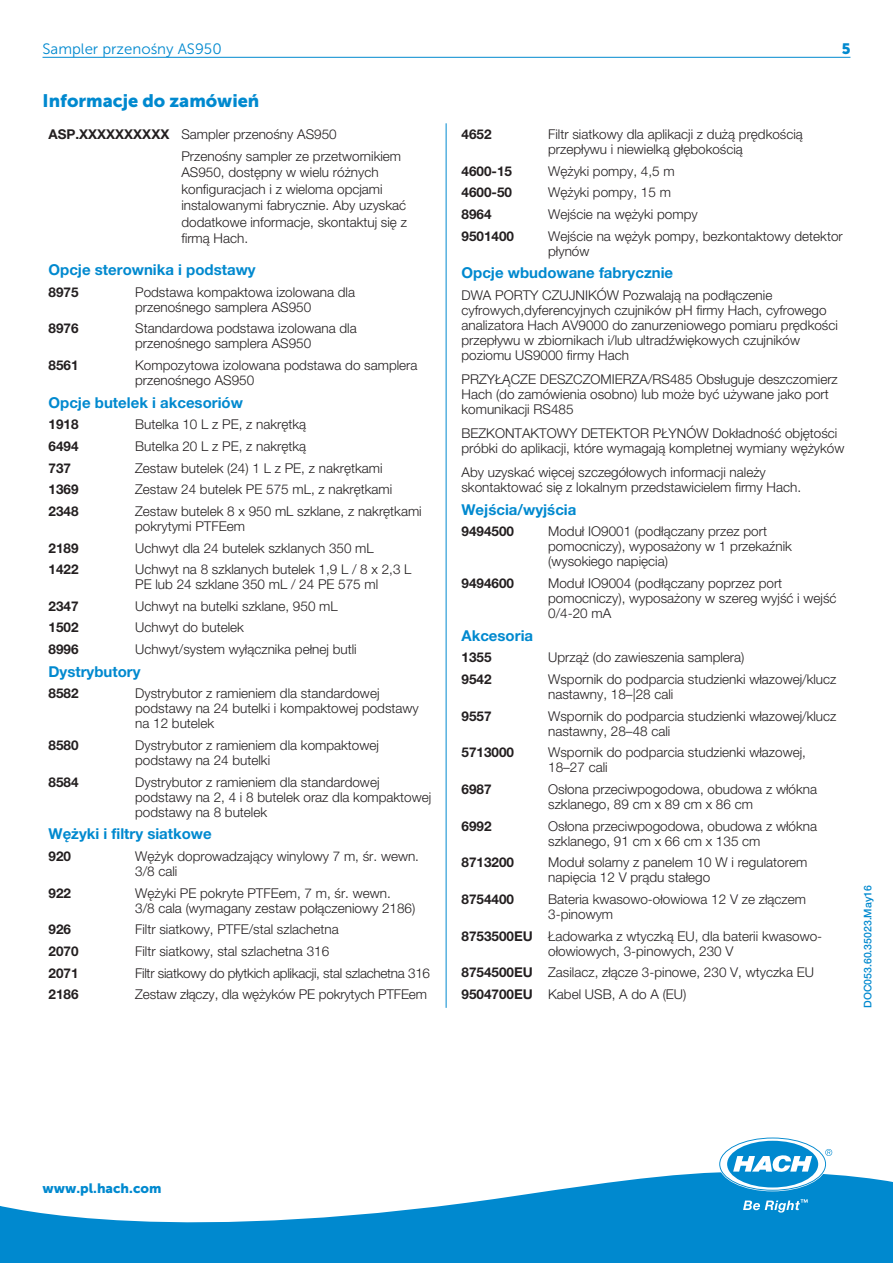
<style>
.page{position:relative;width:893px;height:1263px;background:#fff}
.page>*{position:absolute;margin:0;border:0;box-sizing:border-box;transform-origin:0 0}
.Head_2{font:18px "Museo Sans 900";color:#0089cf}
.Head_3_Text_1_Bold{font:700 15px "Helvetica Neue LTW1 G";color:#0089cf}
.Head_3{font:15px "Museo Sans 300";color:#0089cf}
.Head_3-2{font:15px "Museo Sans 900";color:#0089cf}
.Text_1{font:300 13.5px/15px "Helvetica Neue LTW1 G";color:#231f20}
.Text_1_Text_1_Bold{font:700 13.5px "Helvetica Neue LTW1 G";color:#231f20}
.Text_1-2{font:300 13.5px "Helvetica Neue LTW1 G";letter-spacing:-.02em;color:#231f20}
.Text_1_Color{font:13.5px "Museo Sans 900";color:#0089cf}
.t1{font:500 10.5px "Helvetica Neue LTW1 G";color:#0089cf}
</style>
<div class="page">
<svg style="left:0;top:1168px;width:893px;height:95px;fill:#0089cf"></svg>
<svg style="left:720px;top:1138px;width:112px;height:52px"></svg>
<svg style="left:743px;top:1199px;width:65px;height:13px"></svg>
<hr style="left:43px;top:57px;width:807px;height:1px;background:#0089cf">
<hr style="left:446px;top:123px;width:1px;height:885px;background:#0089cf">
<p class="Head_3" style="left:43px;top:41px;width:181px">Sampler przenośny AS950</p>
<p class="Head_3-2" style="left:842px;top:40px;width:10px">5</p>
<p class="Head_2" style="left:43px;top:91px;width:218px">Informacje do zamówień</p>
<p class="Text_1_Text_1_Bold" style="left:49px;top:126px;width:122px">ASP.XXXXXXXXXX</p>
<p class="Text_1" style="left:181px;top:127px;width:157px">Sampler przenośny AS950</p>
<p class="Text_1" style="left:181px;top:147px;width:227px;line-height:16.5px">Przenośny sampler ze przetwornikiem<br>AS950, dostępny w wielu różnych konfiguracjach i z wieloma opcjami instalowanymi fabrycznie. Aby uzyskać dodatkowe informacje, skontaktuj się z firmą Hach.</p>
<p class="Head_3_Text_1_Bold" style="left:49px;top:260px;width:209px">Opcje sterownika i podstawy</p>
<p class="Text_1_Text_1_Bold" style="left:49px;top:284px;width:32px">8975</p>
<p class="Text_1" style="left:135px;top:284px;width:221px">Podstawa kompaktowa izolowana dla przenośnego samplera AS950</p>
<p class="Text_1_Text_1_Bold" style="left:49px;top:320px;width:32px">8976</p>
<p class="Text_1" style="left:135px;top:321px;width:223px">Standardowa podstawa izolowana dla przenośnego samplera AS950</p>
<p class="Text_1_Text_1_Bold" style="left:49px;top:357px;width:32px">8561</p>
<p class="Text_1" style="left:135px;top:358px;width:284px">Kompozytowa izolowana podstawa do samplera przenośnego AS950</p>
<p class="Head_3_Text_1_Bold" style="left:49px;top:393px;width:196px">Opcje butelek i akcesoriów</p>
<p class="Text_1_Text_1_Bold" style="left:49px;top:416px;width:32px">1918</p>
<p class="Text_1" style="left:135px;top:417px;width:173px">Butelka 10 L z PE, z nakrętką</p>
<p class="Text_1_Text_1_Bold" style="left:49px;top:438px;width:32px">6494</p>
<p class="Text_1" style="left:135px;top:439px;width:173px">Butelka 20 L z PE, z nakrętką</p>
<p class="Text_1_Text_1_Bold" style="left:49px;top:459px;width:24px">737</p>
<p class="Text_1" style="left:135px;top:460px;width:249px">Zestaw butelek (24) 1 L z PE, z nakrętkami</p>
<p class="Text_1_Text_1_Bold" style="left:49px;top:481px;width:32px">1369</p>
<p class="Text_1" style="left:135px;top:482px;width:259px">Zestaw 24 butelek PE 575 mL, z nakrętkami</p>
<p class="Text_1_Text_1_Bold" style="left:49px;top:503px;width:32px">2348</p>
<p class="Text_1" style="left:135px;top:503px;width:288px">Zestaw butelek 8 x 950 mL szklane, z nakrętkami pokrytymi PTFEem</p>
<p class="Text_1_Text_1_Bold" style="left:49px;top:539px;width:32px">2189</p>
<p class="Text_1" style="left:135px;top:540px;width:240px">Uchwyt dla 24 butelek szklanych 350 mL</p>
<p class="Text_1_Text_1_Bold" style="left:49px;top:561px;width:32px">1422</p>
<p class="Text_1" style="left:135px;top:562px;width:278px">Uchwyt na 8 szklanych butelek 1,9 L / 8 x 2,3 L<br>PE lub 24 szklane 350 mL / 24 PE 575 ml</p>
<p class="Text_1_Text_1_Bold" style="left:49px;top:598px;width:32px">2347</p>
<p class="Text_1" style="left:135px;top:598px;width:204px">Uchwyt na butelki szklane, 950 mL</p>
<p class="Text_1_Text_1_Bold" style="left:49px;top:619px;width:32px">1502</p>
<p class="Text_1" style="left:135px;top:620px;width:110px">Uchwyt do butelek</p>
<p class="Text_1_Text_1_Bold" style="left:49px;top:641px;width:32px">8996</p>
<p class="Text_1" style="left:135px;top:642px;width:223px">Uchwyt/system wyłącznika pełnej butli</p>
<p class="Head_3_Text_1_Bold" style="left:49px;top:662px;width:93px">Dystrybutory</p>
<p class="Text_1_Text_1_Bold" style="left:49px;top:685px;width:32px">8582</p>
<p class="Text_1" style="left:135px;top:686px;width:285px">Dystrybutor z ramieniem dla standardowej podstawy na 24 butelki i kompaktowej podstawy na 12 butelek</p>
<p class="Text_1_Text_1_Bold" style="left:49px;top:737px;width:32px">8580</p>
<p class="Text_1" style="left:135px;top:738px;width:245px">Dystrybutor z ramieniem dla kompaktowej podstawy na 24 butelki</p>
<p class="Text_1_Text_1_Bold" style="left:49px;top:774px;width:32px">8584</p>
<p class="Text_1" style="left:135px;top:774px;width:298px">Dystrybutor z ramieniem dla standardowej podstawy na 2, 4 i 8 butelek oraz dla kompaktowej podstawy na 8 butelek</p>
<p class="Head_3_Text_1_Bold" style="left:49px;top:825px;width:165px">Wężyki i filtry siatkowe</p>
<p class="Text_1_Text_1_Bold" style="left:49px;top:848px;width:24px">920</p>
<p class="Text_1" style="left:135px;top:849px;width:285px">Wężyk doprowadzający winylowy 7 m, śr. wewn.<br>3/8 cali</p>
<p class="Text_1_Text_1_Bold" style="left:49px;top:885px;width:24px">922</p>
<p class="Text_1" style="left:135px;top:885px;width:282px">Wężyki PE pokryte PTFEem, 7 m, śr. wewn.<br>3/8 cala (wymagany zestaw połączeniowy 2186)</p>
<p class="Text_1_Text_1_Bold" style="left:49px;top:921px;width:24px">926</p>
<p class="Text_1" style="left:135px;top:922px;width:205px">Filtr siatkowy, PTFE/stal szlachetna</p>
<p class="Text_1_Text_1_Bold" style="left:49px;top:943px;width:32px">2070</p>
<p class="Text_1" style="left:135px;top:944px;width:196px">Filtr siatkowy, stal szlachetna 316</p>
<p class="Text_1_Text_1_Bold" style="left:49px;top:964px;width:32px">2071</p>
<p class="Text_1-2" style="left:135px;top:965px;width:296px">Filtr siatkowy do płytkich aplikacji, stal szlachetna 316</p>
<p class="Text_1_Text_1_Bold" style="left:49px;top:986px;width:32px">2186</p>
<p class="Text_1" style="left:135px;top:987px;width:293px">Zestaw złączy, dla wężyków PE pokrytych PTFEem</p>
<p class="Text_1_Text_1_Bold" style="left:461px;top:126px;width:32px">4652</p>
<p class="Text_1" style="left:548px;top:127px;width:256px">Filtr siatkowy dla aplikacji z dużą prędkością przepływu i niewielką głębokością</p>
<p class="Text_1_Text_1_Bold" style="left:461px;top:162px;width:52px">4600-15</p>
<p class="Text_1" style="left:548px;top:163px;width:128px">Wężyki pompy, 4,5 m</p>
<p class="Text_1_Text_1_Bold" style="left:461px;top:184px;width:52px">4600-50</p>
<p class="Text_1" style="left:548px;top:185px;width:124px">Wężyki pompy, 15 m</p>
<p class="Text_1_Text_1_Bold" style="left:461px;top:206px;width:32px">8964</p>
<p class="Text_1" style="left:548px;top:207px;width:151px">Wejście na wężyki pompy</p>
<p class="Text_1_Text_1_Bold" style="left:461px;top:227px;width:54px">9501400</p>
<p class="Text_1" style="left:548px;top:228px;width:296px">Wejście na wężyk pompy, bezkontaktowy detektor płynów</p>
<p class="Head_3_Text_1_Bold" style="left:461px;top:264px;width:213px">Opcje wbudowane fabrycznie</p>
<p class="Text_1" style="left:461px;top:287px;width:378px">DWA PORTY CZUJNIKÓW Pozwalają na podłączenie cyfrowych,dyferencyjnych czujników pH firmy Hach, cyfrowego analizatora Hach AV9000 do zanurzeniowego pomiaru prędkości przepływu w zbiornikach i/lub ultradźwiękowych czujników poziomu US9000 firmy Hach</p>
<p class="Text_1" style="left:461px;top:372px;width:378px">PRZYŁĄCZE DESZCZOMIERZA/RS485 Obsługuje deszczomierz<br>Hach (do zamówienia osobno) lub może być używane jako port komunikacji RS485</p>
<p class="Text_1" style="left:461px;top:426px;width:384px">BEZKONTAKTOWY DETEKTOR PŁYNÓW Dokładność objętości próbki do aplikacji, które wymagają kompletnej wymiany wężyków</p>
<p class="Text_1" style="left:461px;top:465px;width:341px">Aby uzyskać więcej szczegółowych informacji należy skontaktować się z lokalnym przedstawicielem firmy Hach.</p>
<p class="Head_3_Text_1_Bold" style="left:461px;top:500px;width:116px">Wejścia/wyjścia</p>
<p class="Text_1_Text_1_Bold" style="left:461px;top:523px;width:54px">9494500</p>
<p class="Text_1" style="left:548px;top:524px;width:245px">Moduł IO9001 (podłączany przez port pomocniczy), wyposażony w 1 przekaźnik (wysokiego napięcia)</p>
<p class="Text_1_Text_1_Bold" style="left:461px;top:575px;width:54px">9494600</p>
<p class="Text_1" style="left:548px;top:576px;width:290px">Moduł IO9004 (podłączany poprzez port pomocniczy), wyposażony w szereg wyjść i wejść<br>0/4-20 mA</p>
<p class="Head_3_Text_1_Bold" style="left:461px;top:626px;width:73px">Akcesoria</p>
<p class="Text_1_Text_1_Bold" style="left:461px;top:649px;width:32px">1355</p>
<p class="Text_1" style="left:548px;top:650px;width:198px">Uprząż (do zawieszenia samplera)</p>
<p class="Text_1_Text_1_Bold" style="left:461px;top:671px;width:32px">9542</p>
<p class="Text_1" style="left:548px;top:672px;width:290px">Wspornik do podparcia studzienki włazowej/klucz nastawny, 18–|28 cali</p>
<p class="Text_1_Text_1_Bold" style="left:461px;top:708px;width:32px">9557</p>
<p class="Text_1" style="left:548px;top:708px;width:290px">Wspornik do podparcia studzienki włazowej/klucz nastawny, 28–48 cali</p>
<p class="Text_1_Text_1_Bold" style="left:461px;top:744px;width:54px">5713000</p>
<p class="Text_1" style="left:548px;top:745px;width:259px">Wspornik do podparcia studzienki włazowej,<br>18–27 cali</p>
<p class="Text_1_Text_1_Bold" style="left:461px;top:781px;width:32px">6987</p>
<p class="Text_1" style="left:548px;top:782px;width:270px">Osłona przeciwpogodowa, obudowa z włókna szklanego, 89 cm x 89 cm x 86 cm</p>
<p class="Text_1_Text_1_Bold" style="left:461px;top:817px;width:32px">6992</p>
<p class="Text_1" style="left:548px;top:818px;width:270px">Osłona przeciwpogodowa, obudowa z włókna szklanego, 91 cm x 66 cm x 135 cm</p>
<p class="Text_1_Text_1_Bold" style="left:461px;top:854px;width:54px">8713200</p>
<p class="Text_1" style="left:548px;top:855px;width:261px">Moduł solarny z panelem 10 W i regulatorem napięcia 12 V prądu stałego</p>
<p class="Text_1_Text_1_Bold" style="left:461px;top:891px;width:54px">8754400</p>
<p class="Text_1" style="left:548px;top:892px;width:259px">Bateria kwasowo-ołowiowa 12 V ze złączem<br>3-pinowym</p>
<p class="Text_1_Text_1_Bold" style="left:461px;top:927px;width:73px">8753500EU</p>
<p class="Text_1" style="left:548px;top:928px;width:276px">Ładowarka z wtyczką EU, dla baterii kwasowo&shy;ołowiowych, 3-pinowych, 230 V</p>
<p class="Text_1_Text_1_Bold" style="left:461px;top:964px;width:73px">8754500EU</p>
<p class="Text_1" style="left:548px;top:965px;width:267px">Zasilacz, złącze 3-pinowe, 230 V, wtyczka EU</p>
<p class="Text_1_Text_1_Bold" style="left:461px;top:986px;width:73px">9504700EU</p>
<p class="Text_1" style="left:548px;top:986px;width:140px">Kabel USB, A do A (EU)</p>
<p class="t1" style="left:861px;top:1008px;width:124px;rotate:-90deg">DOC053.60.35023.May16</p>
<p class="Text_1_Color" style="left:43px;top:1181px;width:120px">www.pl.hach.com</p>
</div>
